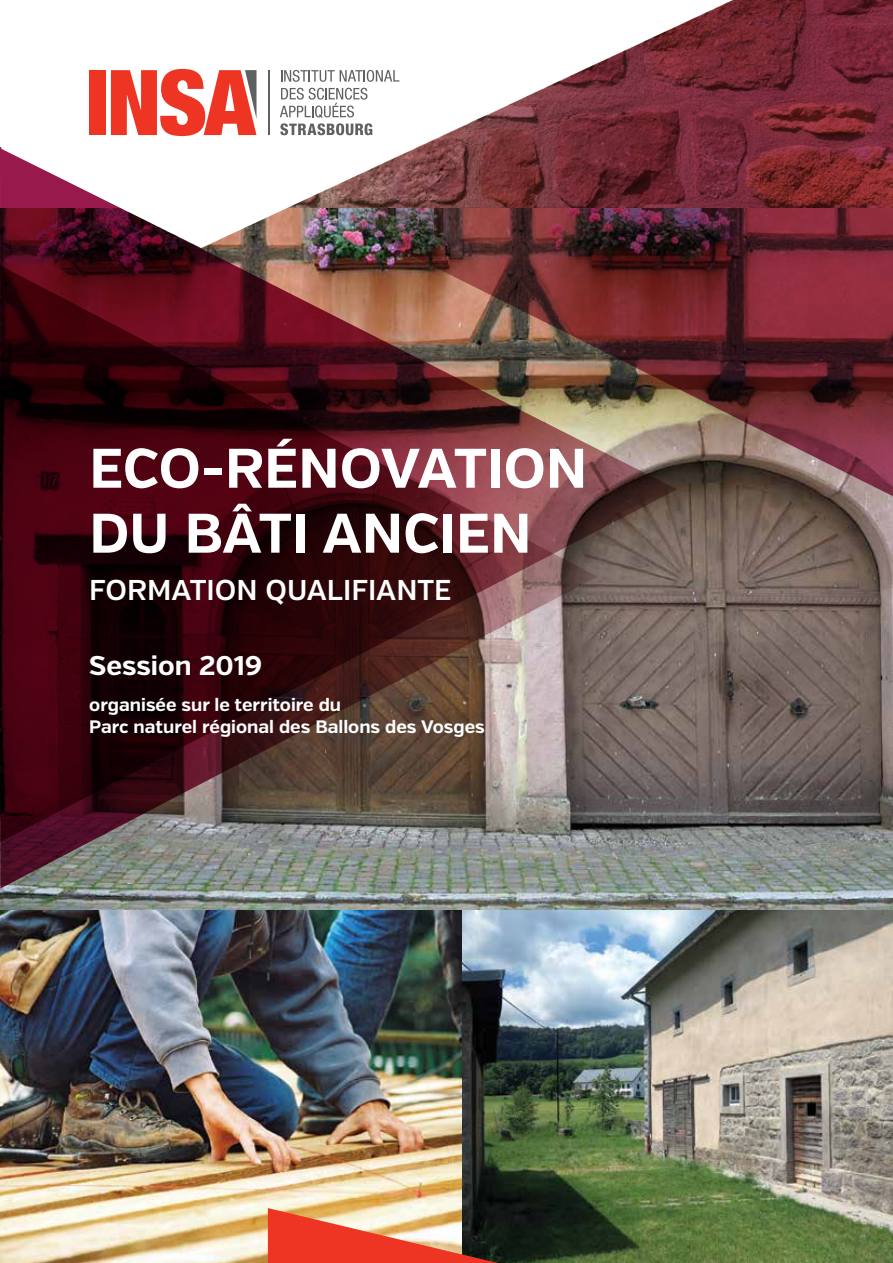
<style>
.page{position:relative;width:893px;height:1263px;background:#fff}
.page>*{position:absolute;margin:0;border:0;box-sizing:border-box;transform-origin:0 0}
.t1{font:700 55.65px/64.9px "Verb";color:#fff}
.t2{font:600 28.65px "Verb";color:#fff}
.t3{font:700 27px "Verb";color:#fff}
.t4{font:700 18px/22.5px "Verb";color:#fff}
</style>
<div class="page">
<img style="left:0;top:909px;width:462px;height:354px">
<img style="left:462px;top:909px;width:431px;height:354px">
<img style="left:0;top:507px;width:893px;height:402px">
<svg style="left:677px;top:0;width:216px;height:507px"></svg>
<svg style="left:268px;top:1208px;width:230px;height:55px"></svg>
<img style="left:0;top:147px;width:677px;height:695px">
<img style="left:0;top:265px;width:598px;height:623px">
<img style="left:1px;top:0;width:732px;height:248px">
<svg style="left:281px;top:70px;width:118px;height:12px"></svg>
<svg style="left:280px;top:88px;width:92px;height:47px"></svg>
<hr style="left:268px;top:70px;width:1px;height:65px;background:#5f6062">
<div style="left:89px;top:70px;width:17px;height:65px;background:#ee3524"></div>
<svg style="left:111px;top:69px;width:145px;height:67px"></svg>
<h1 class="t1" style="left:89px;top:437px;width:499px">ECO-RÉNOVATION<br>DU BÂTI ANCIEN</h1>
<h2 class="t2" style="left:89px;top:573px;width:364px">FORMATION QUALIFIANTE</h2>
<h3 class="t3" style="left:89px;top:650px;width:174px">Session 2019</h3>
<p class="t4" style="left:89px;top:693px;width:397px">organisée sur le territoire du<br>Parc naturel régional des Ballons des Vosges</p>
</div>
